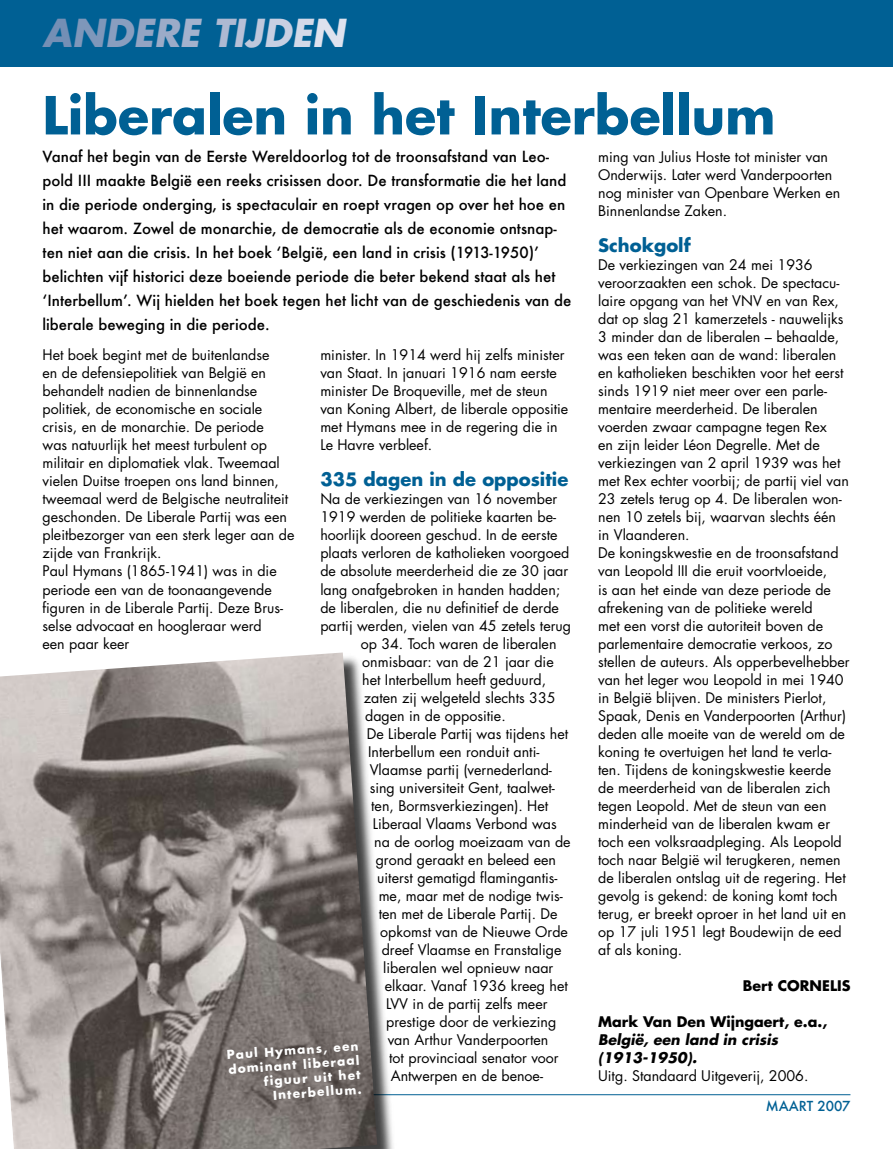
<style>
.page{position:relative;width:893px;height:1149px;background:#fff}
.page>*{position:absolute;margin:0;border:0;box-sizing:border-box;transform-origin:0 0}
.t1{font:700 51px "Futura";color:#006094}
.t2{font:italic 700 37.5px "Futura";color:#748fb5}
.t3{font:700 18px "Futura";color:#006094}
.t4{font:500 15px/24px "Futura";color:#000}
.t5{font:14.25px/18px "Futura";color:#000}
.t6{font:700 14.25px "Futura";color:#000}
.t7{font:italic 700 14.25px/18px "Futura";color:#000}
.t8{font:500 13.5px "Futura";color:#006094}
.t9{font:700 12px/14.4px "Futura";color:#fff;text-align:right}
.s1{color:#7e97ba}
.s2{color:#899ebf}
.s3{color:#92a4c3}
.s4{color:#9babc8}
.s5{color:#a3b2cd}
.s6{color:#adb9d2}
.s7{color:#b7c0d7}
.s8{color:#bfc8dc}
.s9{color:#c7cfe2}
.s10{color:#d3d9e8}
.s11{color:#dee2ee}
</style>
<div class="page">
<div style="left:0;top:0;width:893px;height:66px;background:#006094"></div>
<hr style="left:43px;top:1094px;width:807px;height:1px;background:#006094">
<div style="left:0;top:653px;width:397px;height:495px;background:#000;opacity:.75"></div>
<img style="left:0;top:652px;width:378px;height:496px">
<h2 class="t2" style="left:43px;top:7px;width:296px">A<span class="s1">N</span><span class="s2">D</span><span class="s3">E</span><span class="s4">r</span><span class="s5">e</span> <span class="s6">t</span><span class="s7">i</span><span class="s8">j</span><span class="s9">d</span><span class="s10">e</span><span class="s11">n</span></h2>
<h1 class="t1" style="left:43px;top:80px;width:734px">Liberalen in het Interbellum</h1>
<p class="t4" style="left:43px;top:144px;width:530px">Vanaf het begin van de Eerste Wereldoorlog tot de troonsafstand van Leo&shy;pold III maakte België een reeks crisissen door. De transformatie die het land in die periode onderging, is spectaculair en roept vragen op over het hoe en het waarom. Zowel de monarchie, de democratie als de economie ontsnap&shy;ten niet aan die crisis. In het boek ‘België, een land in crisis (1913-1950)’ belichten vijf historici deze boeiende periode die beter bekend staat als het ‘Interbellum’. Wij hielden het boek tegen het licht van de geschiedenis van de liberale beweging in die periode.</p>
<p class="t5" style="left:598px;top:148px;width:244px">ming van Julius Hoste tot minister van Onderwijs. Later werd Vanderpoorten nog minister van Openbare Werken en Binnenlandse Zaken.</p>
<p class="t3" style="left:598px;top:233px;width:94px">Schokgolf</p>
<p class="t5" style="left:598px;top:256px;width:253px">De verkiezingen van 24 mei 1936 veroorzaakten een schok. De spectacu&shy;laire opgang van het VNV en van Rex, dat op slag 21 kamerzetels - nauwelijks 3 minder dan de liberalen – behaalde, was een teken aan de wand: liberalen en katholieken beschikten voor het eerst sinds 1919 niet meer over een parle&shy;mentaire meerderheid. De liberalen voerden zwaar campagne tegen Rex<br>en zijn leider Léon Degrelle. Met de verkiezingen van 2 april 1939 was het met Rex echter voorbij; de partij viel van 23 zetels terug op 4. De liberalen won&shy;nen 10 zetels bij, waarvan slechts één in Vlaanderen.<br>De koningskwestie en de troonsafstand van Leopold III die eruit voortvloeide,<br>is aan het einde van deze periode de afrekening van de politieke wereld<br>met een vorst die autoriteit boven de parlementaire democratie verkoos, zo stellen de auteurs. Als opperbevelhebber van het leger wou Leopold in mei 1940 in België blijven. De ministers Pierlot, Spaak, Denis en Vanderpoorten (Arthur) deden alle moeite van de wereld om de koning te overtuigen het land te verla&shy;ten. Tijdens de koningskwestie keerde de meerderheid van de liberalen zich tegen Leopold. Met de steun van een minderheid van de liberalen kwam er toch een volksraadpleging. Als Leopold toch naar België wil terugkeren, nemen de liberalen ontslag uit de regering. Het gevolg is gekend: de koning komt toch terug, er breekt oproer in het land uit en op 17 juli 1951 legt Boudewijn de eed af als koning.</p>
<p class="t6" style="left:743px;top:975px;width:109px">Bert CORNELIS</p>
<p class="t6" style="left:598px;top:1011px;width:231px">Mark Van Den Wijngaert, e.a.,</p>
<p class="t7" style="left:598px;top:1029px;width:181px">België, een land in crisis (1913-1950).</p>
<p class="t5" style="left:598px;top:1066px;width:212px">Uitg. Standaard Uitgeverij, 2006.</p>
<p class="t5" style="left:43px;top:346px;width:253px">Het boek begint met de buitenlandse<br>en de defensiepolitiek van België en behandelt nadien de binnenlandse politiek, de economische en sociale crisis, en de monarchie. De periode<br>was natuurlijk het meest turbulent op militair en diplomatiek vlak. Tweemaal vielen Duitse troepen ons land binnen, tweemaal werd de Belgische neutraliteit geschonden. De Liberale Partij was een pleitbezorger van een sterk leger aan de zijde van Frankrijk.<br>Paul Hymans (1865-1941) was in die periode een van de toonaangevende figuren in de Liberale Partij. Deze Brus&shy;selse advocaat en hoogleraar werd<br>een paar keer</p>
<p class="t5" style="left:320px;top:346px;width:249px">minister. In 1914 werd hij zelfs minister van Staat. In januari 1916 nam eerste minister De Broqueville, met de steun van Koning Albert, de liberale oppositie met Hymans mee in de regering die in Le Havre verbleef.</p>
<p class="t3" style="left:320px;top:467px;width:249px">335 dagen in de oppositie</p>
<p class="t5" style="left:320px;top:490px;width:238px">Na de verkiezingen van 16 november</p>
<p class="t5" style="left:320px;top:508px;width:237px">1919 werden de politieke kaarten be-</p>
<p class="t5" style="left:320px;top:526px;width:239px">hoorlijk dooreen geschud. In de eerste</p>
<p class="t5" style="left:320px;top:544px;width:251px">plaats verloren de katholieken voorgoed</p>
<p class="t5" style="left:320px;top:562px;width:249px">de absolute meerderheid die ze 30 jaar</p>
<p class="t5" style="left:320px;top:580px;width:241px">lang onafgebroken in handen hadden;</p>
<p class="t5" style="left:320px;top:598px;width:240px">de liberalen, die nu definitief de derde</p>
<p class="t5" style="left:320px;top:616px;width:252px">partij werden, vielen van 45 zetels terug</p>
<p class="t5" style="left:361px;top:634px;width:197px">op 34. Toch waren de liberalen</p>
<p class="t5" style="left:362px;top:652px;width:193px">onmisbaar: van de 21 jaar die</p>
<p class="t5" style="left:362px;top:670px;width:185px">het Interbellum heeft geduurd,</p>
<p class="t5" style="left:364px;top:688px;width:193px">zaten zij welgeteld slechts 335</p>
<p class="t5" style="left:365px;top:706px;width:142px">dagen in de oppositie.</p>
<p class="t5" style="left:367px;top:724px;width:203px">De Liberale Partij was tijdens het</p>
<p class="t5" style="left:368px;top:742px;width:173px">Interbellum een ronduit anti-</p>
<p class="t5" style="left:370px;top:760px;width:184px">Vlaamse partij (vernederland-</p>
<p class="t5" style="left:370px;top:778px;width:187px">sing universiteit Gent, taalwet-</p>
<p class="t5" style="left:371px;top:796px;width:179px">ten, Bormsverkiezingen). Het</p>
<p class="t5" style="left:373px;top:814px;width:186px">Liberaal Vlaams Verbond was</p>
<p class="t5" style="left:374px;top:832px;width:198px">na de oorlog moeizaam van de</p>
<p class="t5" style="left:376px;top:850px;width:182px">grond geraakt en beleed een</p>
<p class="t5" style="left:377px;top:868px;width:182px">uiterst gematigd flamingantis-</p>
<p class="t5" style="left:379px;top:886px;width:185px">me, maar met de nodige twis-</p>
<p class="t5" style="left:379px;top:904px;width:180px">ten met de Liberale Partij. De</p>
<p class="t5" style="left:380px;top:922px;width:189px">opkomst van de Nieuwe Orde</p>
<p class="t5" style="left:382px;top:940px;width:181px">dreef Vlaamse en Franstalige</p>
<p class="t5" style="left:383px;top:958px;width:172px">liberalen wel opnieuw naar</p>
<p class="t5" style="left:385px;top:976px;width:185px">elkaar. Vanaf 1936 kreeg het</p>
<p class="t5" style="left:386px;top:994px;width:163px">LVV in de partij zelfs meer</p>
<p class="t5" style="left:386px;top:1012px;width:172px">prestige door de verkiezing</p>
<p class="t5" style="left:388px;top:1030px;width:162px">van Arthur Vanderpoorten</p>
<p class="t5" style="left:389px;top:1048px;width:171px">tot provinciaal senator voor</p>
<p class="t5" style="left:391px;top:1066px;width:154px">Antwerpen en de benoe-</p>
<p class="t9" style="left:226px;top:1047px;width:134px;rotate:-4deg">Paul Hymans, een dominant liberaal figuur uit het<br>Interbellum.</p>
<p class="t8" style="left:766px;top:1096px;width:86px">MAART 2007</p>
</div>
